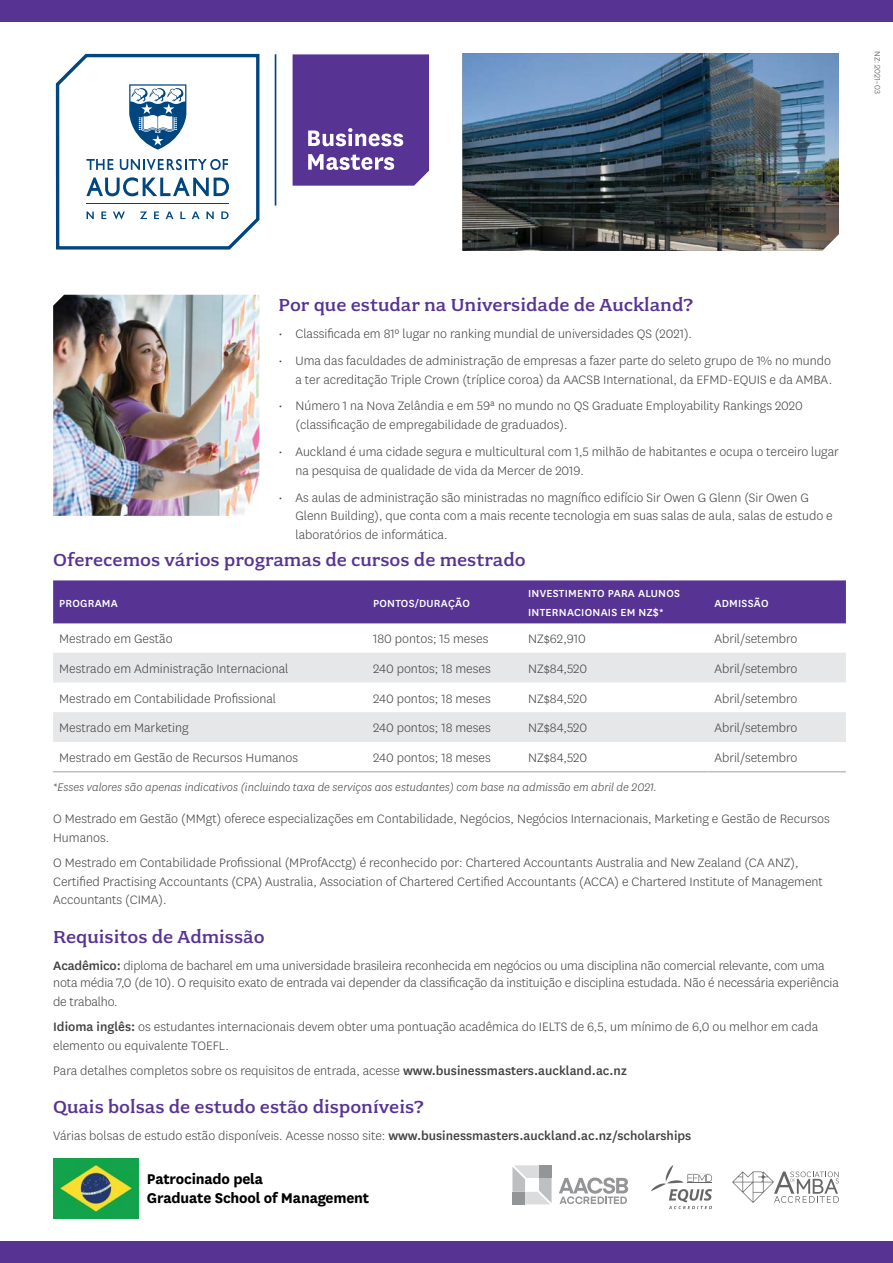
<style>
.page{position:relative;width:893px;height:1263px;background:#fff}
.page>*{position:absolute;margin:0;border:0;box-sizing:border-box;transform-origin:0 0}
.t1{font:500 19.5px "Fairplex Wide OT";color:#573393}
.t2{font:700 16.5px/19.5px "National";letter-spacing:-.01em;color:#000}
.t3{font:300 14.25px/18.8px "National";color:#414042}
.t4{font:italic 300 12.75px "National";color:#414042}
.t5{font:500 12px/18.8px "National";letter-spacing:.02em;color:#fff}
.t6{font:300 9px "National";color:#414042}
.s1{font-weight:500}
</style>
<div class="page">
<div style="left:0;top:1242px;width:893px;height:21px;background:#573393"></div>
<div style="left:0;top:0;width:893px;height:21px;background:#573393"></div>
<svg style="left:512px;top:1165px;width:40px;height:39px"></svg>
<div style="left:512px;top:1192px;width:13px;height:12px;background:#949597"></div>
<svg style="left:559px;top:1177px;width:69px;height:27px"></svg>
<svg style="left:732px;top:1171px;width:107px;height:32px"></svg>
<svg style="left:651px;top:1165px;width:61px;height:44px"></svg>
<img style="left:462px;top:53px;width:377px;height:198px">
<hr style="left:275px;top:54px;width:1px;height:152px;background:#00467f">
<svg style="left:293px;top:54px;width:136px;height:132px"></svg>
<svg style="left:55px;top:53px;width:205px;height:197px"></svg>
<hr style="left:86px;top:203px;width:143px;height:1px;background:#00467f">
<img style="left:53px;top:295px;width:206px;height:221px">
<div style="left:53px;top:580px;width:793px;height:44px;background:#573393"></div>
<svg style="left:53px;top:653px;width:793px;height:89px;fill:#e6e7e8"></svg>
<hr style="left:53px;top:771px;width:314px;height:1px;background:#bcbec0">
<hr style="left:367px;top:771px;width:155px;height:1px;background:#bcbec0">
<hr style="left:522px;top:771px;width:186px;height:1px;background:#bcbec0">
<hr style="left:708px;top:771px;width:138px;height:1px;background:#bcbec0">
<img style="left:53px;top:1159px;width:86px;height:60px">
<p class="t6" style="left:883px;top:51px;width:44px;rotate:90deg">NZ: 2021–03</p>
<h1 class="t1" style="left:278px;top:294px;width:417px">Por que estudar na Universidade de Auckland?</h1>
<p class="t3" style="left:278px;top:324px;width:415px">• Classificada em 81º lugar no ranking mundial de universidades QS (2021).</p>
<p class="t3" style="left:278px;top:351px;width:555px;text-align:right">• Uma das faculdades de administração de empresas a fazer parte do seleto grupo de 1% no mundo a ter acreditação Triple Crown (tríplice coroa) da AACSB International, da EFMD-EQUIS e da AMBA.</p>
<p class="t3" style="left:295px;top:396px;width:509px;text-indent:-17px">• Número 1 na Nova Zelândia e em 59ª no mundo no QS Graduate Employability Rankings 2020 (classificação de empregabilidade de graduados).</p>
<p class="t3" style="left:295px;top:442px;width:545px;text-indent:-17px">• Auckland é uma cidade segura e multicultural com 1,5 milhão de habitantes e ocupa o terceiro lugar na pesquisa de qualidade de vida da Mercer de 2019.</p>
<p class="t3" style="left:295px;top:487px;width:539px;text-indent:-17px">• As aulas de administração são ministradas no magnífico edifício Sir Owen G Glenn (Sir Owen G<br>Glenn Building), que conta com a mais recente tecnologia em suas salas de aula, salas de estudo e laboratórios de informática.</p>
<h1 class="t1" style="left:53px;top:549px;width:474px">Oferecemos vários programas de cursos de mestrado</h1>
<p class="t5" style="left:59px;top:593px;width:60px">PROGRAMA</p>
<p class="t5" style="left:373px;top:593px;width:98px">PONTOS/DURAÇÃO</p>
<p class="t5" style="left:528px;top:583px;width:153px">INVESTIMENTO PARA ALUNOS<br>INTERNACIONAIS EM NZ$*</p>
<p class="t5" style="left:714px;top:593px;width:56px">ADMISSÃO</p>
<p class="t3" style="left:59px;top:629px;width:115px">Mestrado em Gestão</p>
<p class="t3" style="left:373px;top:629px;width:117px">180 pontos; 15 meses</p>
<p class="t3" style="left:528px;top:629px;width:59px">NZ$62,910</p>
<p class="t3" style="left:714px;top:629px;width:84px">Abril/setembro</p>
<p class="t3" style="left:59px;top:659px;width:231px">Mestrado em Administração Internacional</p>
<p class="t3" style="left:373px;top:659px;width:119px">240 pontos; 18 meses</p>
<p class="t3" style="left:528px;top:659px;width:61px">NZ$84,520</p>
<p class="t3" style="left:714px;top:659px;width:84px">Abril/setembro</p>
<p class="t3" style="left:59px;top:688px;width:218px">Mestrado em Contabilidade Profissional</p>
<p class="t3" style="left:373px;top:688px;width:119px">240 pontos; 18 meses</p>
<p class="t3" style="left:528px;top:688px;width:61px">NZ$84,520</p>
<p class="t3" style="left:714px;top:688px;width:84px">Abril/setembro</p>
<p class="t3" style="left:59px;top:718px;width:131px">Mestrado em Marketing</p>
<p class="t3" style="left:373px;top:718px;width:119px">240 pontos; 18 meses</p>
<p class="t3" style="left:528px;top:718px;width:61px">NZ$84,520</p>
<p class="t3" style="left:714px;top:718px;width:84px">Abril/setembro</p>
<p class="t3" style="left:59px;top:748px;width:241px">Mestrado em Gestão de Recursos Humanos</p>
<p class="t3" style="left:373px;top:748px;width:119px">240 pontos; 18 meses</p>
<p class="t3" style="left:528px;top:748px;width:61px">NZ$84,520</p>
<p class="t3" style="left:714px;top:748px;width:84px">Abril/setembro</p>
<p class="t4" style="left:53px;top:780px;width:605px">*Esses valores são apenas indicativos (incluindo taxa de serviços aos estudantes) com base na admissão em abril de 2021.</p>
<p class="t3" style="left:53px;top:809px;width:778px">O Mestrado em Gestão (MMgt) oferece especializações em Contabilidade, Negócios, Negócios Internacionais, Marketing e Gestão de Recursos<br>Humanos.</p>
<p class="t3" style="left:53px;top:853px;width:771px">O Mestrado em Contabilidade Profissional (MProfAcctg) é reconhecido por: Chartered Accountants Australia and New Zealand (CA ANZ),<br>Certified Practising Accountants (CPA) Australia, Association of Chartered Certified Accountants (ACCA) e Chartered Institute of Management<br>Accountants (CIMA).</p>
<h1 class="t1" style="left:53px;top:925px;width:213px">Requisitos de Admissão</h1>
<p class="t3" style="left:53px;top:956px;width:787px;line-height:17.1px"><span class="s1">Acadêmico:</span> diploma de bacharel em uma universidade brasileira reconhecida em negócios ou uma disciplina não comercial relevante, com uma nota média 7,0 (de 10). O requisito exato de entrada vai depender da classificação da instituição e disciplina estudada. Não é necessária experiência</p>
<p class="t3" style="left:53px;top:988px;width:766px;line-height:25px">de trabalho.<br><span class="s1">Idioma inglês:</span> os estudantes internacionais devem obter uma pontuação acadêmica do IELTS de 6,5, um mínimo de 6,0 ou melhor em cada</p>
<p class="t3" style="left:53px;top:1032px;width:575px;line-height:25px">elemento ou equivalente TOEFL.<br>Para detalhes completos sobre os requisitos de entrada, acesse <span class="s1">www.businessmasters.auckland.ac.nz</span></p>
<h1 class="t1" style="left:53px;top:1096px;width:373px">Quais bolsas de estudo estão disponíveis?</h1>
<p class="t3" style="left:53px;top:1126px;width:640px">Várias bolsas de estudo estão disponíveis. Acesse nosso site: <span class="s1">www.businessmasters.auckland.ac.nz/scholarships</span></p>
<p class="t2" style="left:147px;top:1167px;width:224px">Patrocinado pela<br>Graduate School of Management</p>
</div>
